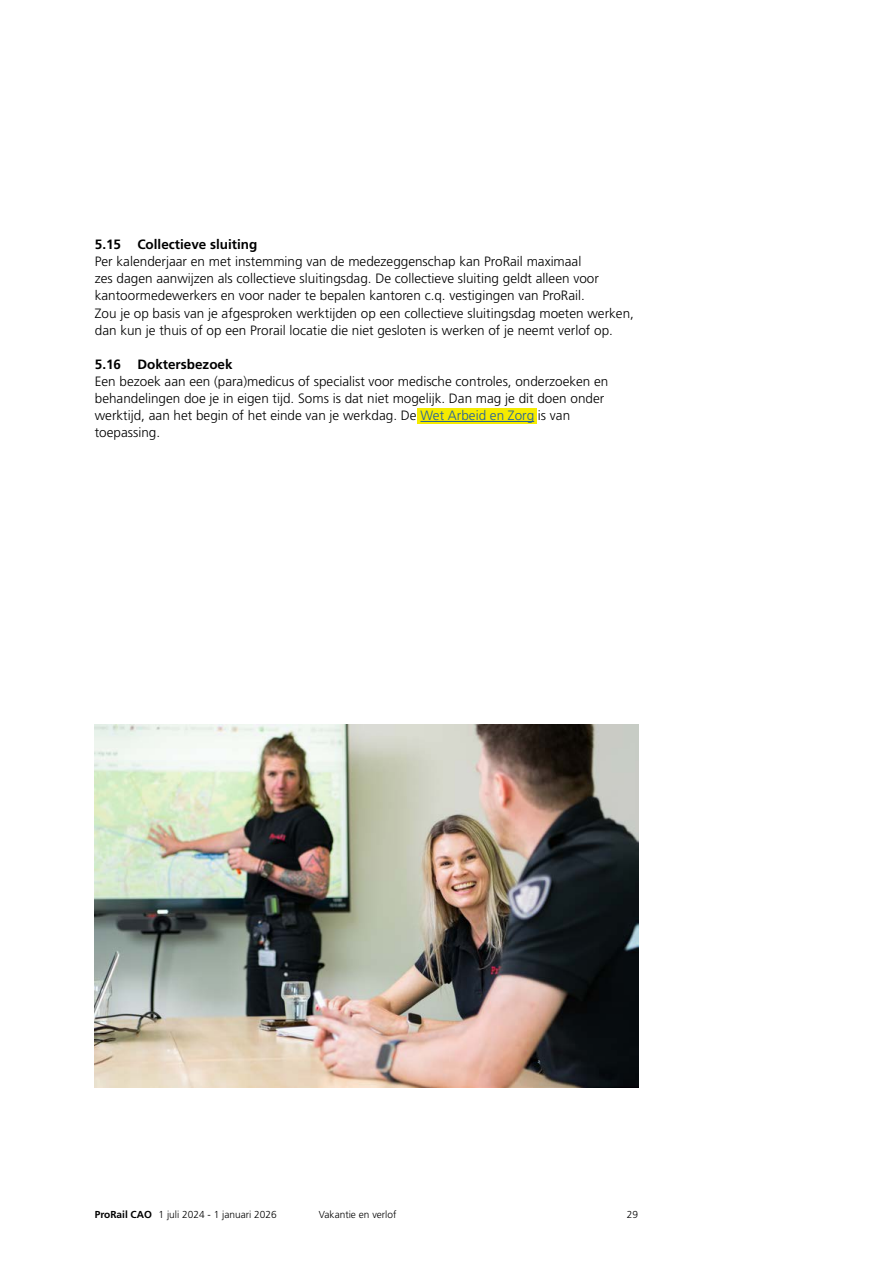
<style>
.page{position:relative;width:893px;height:1263px;background:#fff}
.page>*{position:absolute;margin:0;border:0;box-sizing:border-box;transform-origin:0 0}
.t1{font:300 13.5px/17.1px "Frutiger";color:#000}
.t2{font:700 13.5px "Frutiger";color:#000}
.t3{font:300 10.2px "Frutiger";color:#000}
.s1{color:#215e9e}
.s2{font-weight:700}
</style>
<div class="page">
<div style="left:417px;top:408px;width:120px;height:15px;background:#f5eb00"></div>
<hr style="left:420px;top:421px;width:114px;height:1px;background:#215e9e">
<img style="left:95px;top:725px;width:543px;height:362px">
<p class="t2" style="left:95px;top:236px;width:164px">5.15 Collectieve sluiting</p>
<p class="t1" style="left:95px;top:253px;width:541px">Per kalenderjaar en met instemming van de medezeggenschap kan ProRail maximaal<br>zes dagen aanwijzen als collectieve sluitingsdag. De collectieve sluiting geldt alleen voor kantoormedewerkers en voor nader te bepalen kantoren c.q. vestigingen van ProRail.<br>Zou je op basis van je afgesproken werktijden op een collectieve sluitingsdag moeten werken, dan kun je thuis of op een Prorail locatie die niet gesloten is werken of je neemt verlof op.</p>
<p class="t2" style="left:95px;top:356px;width:139px">5.16 Doktersbezoek</p>
<p class="t1" style="left:95px;top:373px;width:515px">Een bezoek aan een (para)medicus of specialist voor medische controles, onderzoeken en behandelingen doe je in eigen tijd. Soms is dat niet mogelijk. Dan mag je dit doen onder werktijd, aan het begin of het einde van je werkdag. De <span class="s1">Wet Arbeid en Zorg</span> is van toepassing.</p>
<p class="t3" style="left:95px;top:1209px;width:183px"><span class="s2">ProRail CAO</span> 1 juli 2024 - 1 januari 2026</p>
<p class="t3" style="left:319px;top:1209px;width:79px">Vakantie en verlof</p>
<p class="t3" style="left:627px;top:1209px;width:13px">29</p>
</div>
